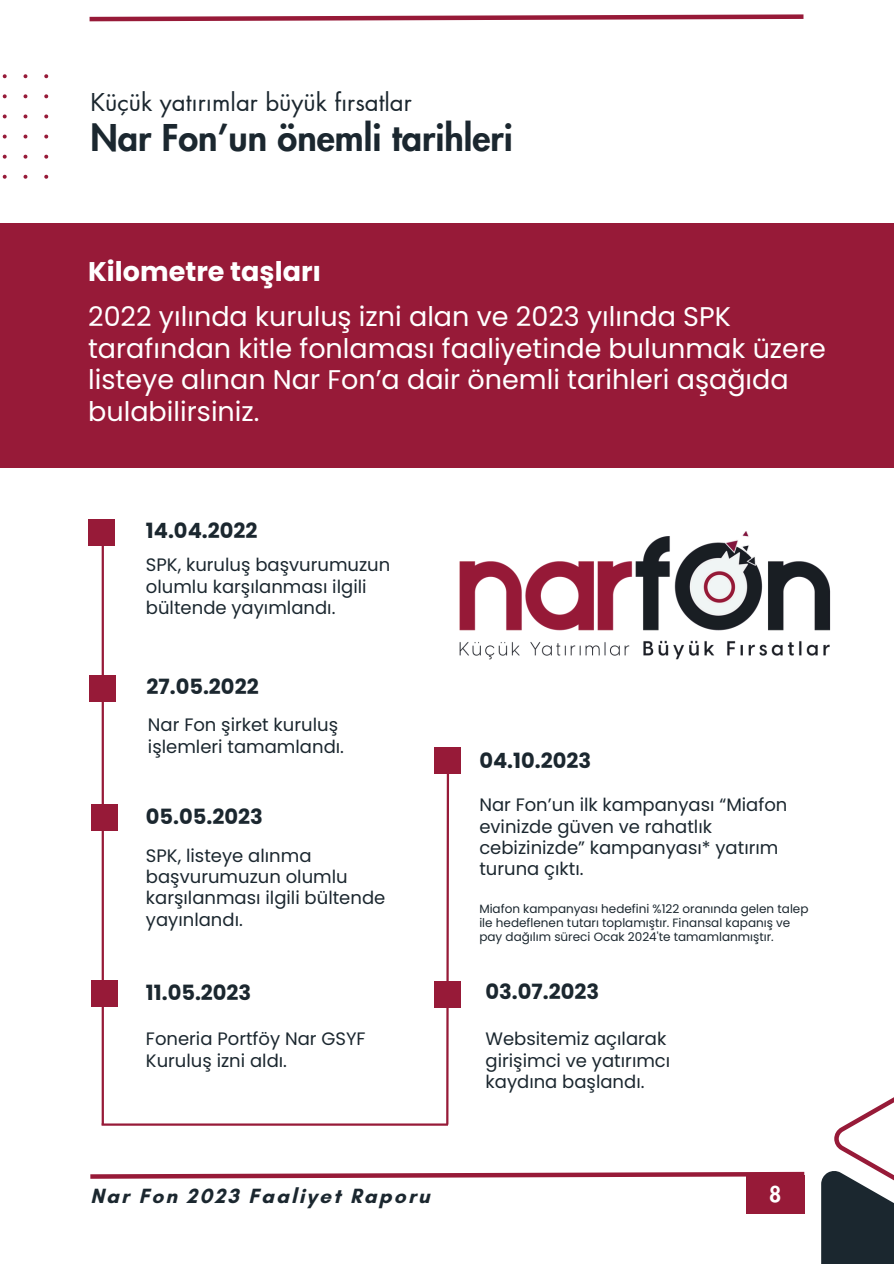
<style>
.page{position:relative;width:894px;height:1264px;background:#fff}
.page>*{position:absolute;margin:0;border:0;box-sizing:border-box;transform-origin:0 0}
.t1{font:800 36px "Futura LT Pro";color:#1b272f}
.t2{font:27px/31.5px "Poppins";color:#fff}
.t3{font:700 27px "Poppins";color:#fff}
.t4{font:24px "Futura LT Pro";color:#1b272f}
.t5{font:700 21px "Poppins";color:#1b272f}
.t6{font:700 21px "Glacial Indifference";letter-spacing:.1em;color:#1b272f}
.t7{font:800 21px "Futura LT Pro";color:#fff}
.t8{font:18px/21.3px "Poppins";color:#1b272f}
.t9{font:12px/14px "Poppins";color:#1b272f}
</style>
<div class="page">
<div style="left:820px;top:1170px;width:73px;height:93px;background:#1b272f"></div>
<svg style="left:90px;top:1171px;width:715px;height:9px"></svg>
<div style="left:745px;top:1175px;width:59px;height:38px;background:#971a38"></div>
<svg style="left:834px;top:1097px;width:59px;height:106px"></svg>
<div style="left:88px;top:519px;width:27px;height:27px;background:#971a38"></div>
<div style="left:0;top:223px;width:893px;height:244px;background:#971a38"></div>
<hr style="left:102px;top:527px;width:2px;height:597px;background:#971a38">
<div style="left:89px;top:675px;width:27px;height:27px;background:#971a38"></div>
<div style="left:90px;top:804px;width:27px;height:26px;background:#971a38"></div>
<div style="left:90px;top:979px;width:27px;height:27px;background:#971a38"></div>
<svg style="left:2px;top:74px;width:46px;height:105px"></svg>
<hr style="left:102px;top:1123px;width:346px;height:2px;background:#971a38">
<svg style="left:445px;top:773px;width:5px;height:353px"></svg>
<div style="left:434px;top:981px;width:26px;height:26px;background:#971a38"></div>
<div style="left:434px;top:747px;width:27px;height:26px;background:#971a38"></div>
<img style="left:459px;top:531px;width:372px;height:129px">
<svg style="left:89px;top:14px;width:715px;height:8px"></svg>
<h2 class="t4" style="left:90px;top:91px;width:323px">Küçük yatırımlar büyük fırsatlar</h2>
<h1 class="t1" style="left:90px;top:121px;width:423px">Nar Fon’un önemli tarihleri</h1>
<h5 class="t3" style="left:88px;top:252px;width:234px">Kilometre taşları</h5>
<h3 class="t2" style="left:88px;top:301px;width:739px">2022 yılında kuruluş izni alan ve 2023 yılında SPK tarafından kitle fonlaması faaliyetinde bulunmak üzere listeye alınan Nar Fon’a dair önemli tarihleri aşağıda bulabilirsiniz.</h3>
<p class="t5" style="left:146px;top:516px;width:113px">14.04.2022</p>
<h5 class="t8" style="left:146px;top:554px;width:246px">SPK, kuruluş başvurumuzun olumlu karşılanması ilgili bültende yayımlandı.</h5>
<h6 class="t5" style="left:146px;top:672px;width:114px">27.05.2022</h6>
<h6 class="t8" style="left:148px;top:714px;width:197px">Nar Fon şirket kuruluş işlemleri tamamlandı.</h6>
<h5 class="t5" style="left:146px;top:802px;width:118px">05.05.2023</h5>
<h5 class="t8" style="left:146px;top:844px;width:241px">SPK, listeye alınma başvurumuzun olumlu karşılanması ilgili bültende yayınlandı.</h5>
<h6 class="t5" style="left:146px;top:978px;width:107px">11.05.2023</h6>
<h6 class="t8" style="left:146px;top:1028px;width:221px">Foneria Portföy Nar GSYF<br>Kuruluş izni aldı.</h6>
<h6 class="t5" style="left:479px;top:746px;width:113px">04.10.2023</h6>
<h5 class="t8" style="left:479px;top:794px;width:309px">Nar Fon’un ilk kampanyası “Miafon evinizde güven ve rahatlık cebizinizde” kampanyası* yatırım turuna çıktı.</h5>
<h6 class="t9" style="left:479px;top:902px;width:330px">Miafon kampanyası hedefini %122 oranında gelen talep ile hedeflenen tutarı toplamıştır. Finansal kapanış ve pay dağılım süreci Ocak 2024'te tamamlanmıştır.</h6>
<h5 class="t5" style="left:485px;top:976px;width:115px">03.07.2023</h5>
<p class="t8" style="left:485px;top:1028px;width:186px">Websitemiz açılarak girişimci ve yatırımcı kaydına başlandı.</p>
<h4 class="t6" style="left:90px;top:1182px;width:341px">Nar Fon 2023 Faaliyet Raporu</h4>
<p class="t7" style="left:768px;top:1184px;width:14px">8</p>
</div>
